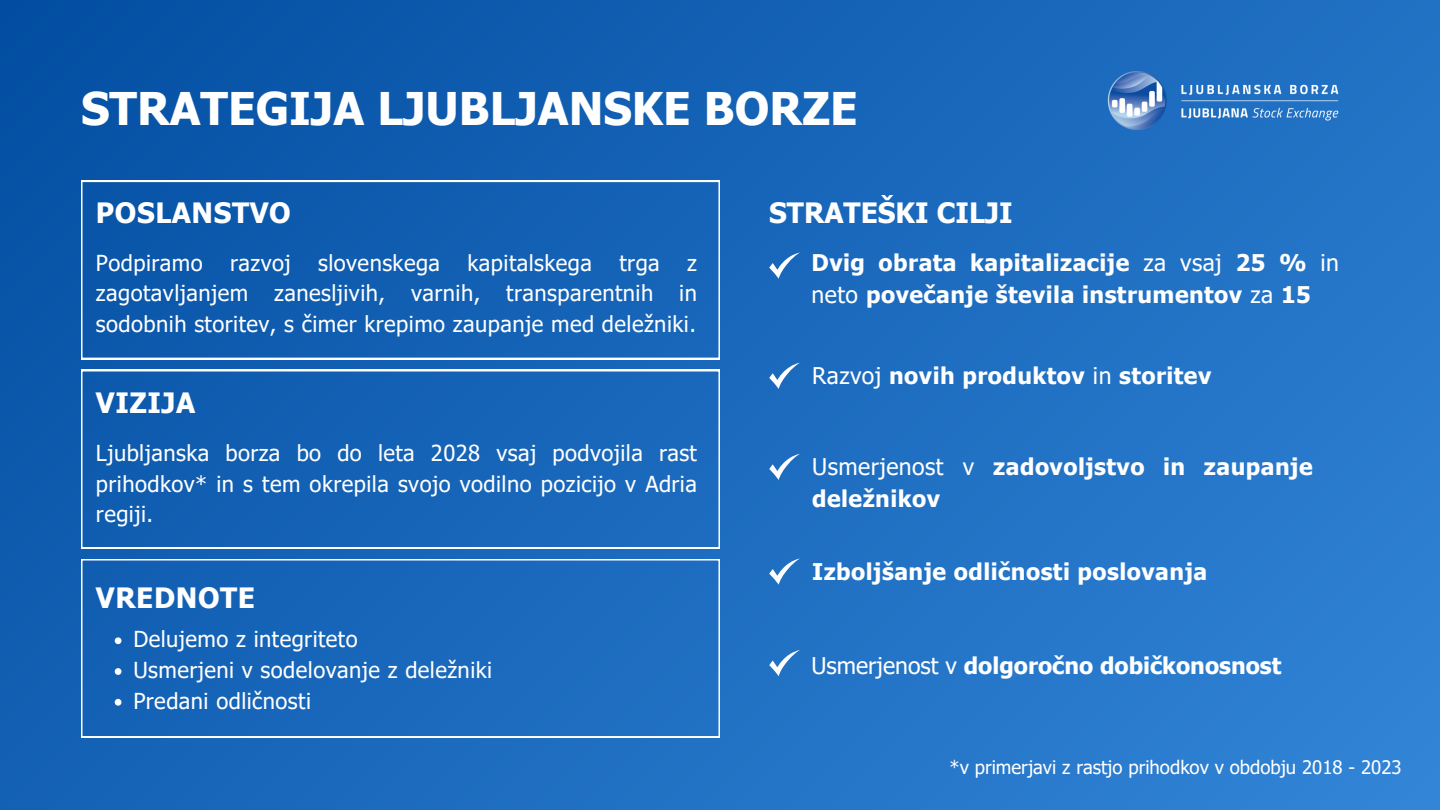
<style>
.page{position:relative;width:1440px;height:810px;background:#fff}
.page>*{position:absolute;margin:0;border:0;box-sizing:border-box;transform-origin:0 0}
.t1{font:700 45px "Tahoma";color:#fff}
.t2{font:700 28px "Tahoma";letter-spacing:.02em;color:#fff}
.t3{font:700 28px "Tahoma";color:#fff}
.t4{font:700 23px/31.5px "Tahoma";letter-spacing:.02em;color:#fff}
.t5{font:700 23px "Tahoma";color:#fff}
.t6{font:22px/30.8px "Tahoma";letter-spacing:.02em;color:#fff;text-align:justify}
.t7{font:18.6px "Tahoma";color:#fff}
.s1{font-weight:400}
</style>
<div class="page">
<div style="left:0;top:0;width:1440px;height:810px;background:linear-gradient(to right,#0c57a9,#2a7cce)"></div>
<svg style="left:769px;top:454px;width:31px;height:26px"></svg>
<svg style="left:81px;top:181px;width:639px;height:178px;background:#1460b2"></svg>
<div style="left:81px;top:370px;width:639px;height:178px;background:#1563b6"></div>
<svg style="left:81px;top:559px;width:639px;height:179px;background:#1e6abc"></svg>
<svg style="left:115px;top:637px;width:6px;height:7px"></svg>
<svg style="left:115px;top:668px;width:6px;height:7px"></svg>
<svg style="left:115px;top:699px;width:6px;height:7px"></svg>
<svg style="left:769px;top:363px;width:31px;height:26px"></svg>
<svg style="left:769px;top:252px;width:31px;height:27px"></svg>
<svg style="left:769px;top:558px;width:31px;height:27px"></svg>
<svg style="left:769px;top:650px;width:31px;height:26px"></svg>
<img style="left:1087px;top:55px;width:272px;height:90px">
<p class="t1" style="left:81px;top:80px;width:778px">STRATEGIJA LJUBLJANSKE BORZE</p>
<p class="t2" style="left:96px;top:195px;width:196px">POSLANSTVO</p>
<p class="t6" style="left:96px;top:246px;width:603px">Podpiramo razvoj slovenskega kapitalskega trga z zagotavljanjem zanesljivih, varnih, transparentnih in sodobnih storitev, s čimer krepimo zaupanje med deležniki.</p>
<p class="t2" style="left:96px;top:385px;width:101px">VIZIJA</p>
<p class="t6" style="left:96px;top:437px;width:602px">Ljubljanska borza bo do leta 2028 vsaj podvojila rast prihodkov* in s tem okrepila svojo vodilno pozicijo v Adria regiji.</p>
<p class="t2" style="left:96px;top:580px;width:161px">VREDNOTE</p>
<p class="t6" style="left:133px;top:623px;width:226px">Delujemo z integriteto</p>
<p class="t6" style="left:133px;top:654px;width:360px">Usmerjeni v sodelovanje z deležniki</p>
<p class="t6" style="left:133px;top:685px;width:179px">Predani odličnosti</p>
<h2 class="t3" style="left:769px;top:195px;width:245px">STRATEŠKI CILJI</h2>
<p class="t4" style="left:812px;top:246px;width:529px">Dvig obrata kapitalizacije <span class="s1">za vsaj</span> 25 % <span class="s1">in neto</span> povečanje števila instrumentov <span class="s1">za</span> 15</p>
<h4 class="t4" style="left:812px;top:360px;width:401px"><span class="s1">Razvoj</span> novih produktov <span class="s1">in</span> storitev</h4>
<p class="t4" style="left:812px;top:451px;width:502px"><span class="s1">Usmerjenost v</span> zadovoljstvo in zaupanje deležnikov</p>
<p class="t4" style="left:812px;top:555px;width:397px">Izboljšanje odličnosti poslovanja</p>
<p class="t5" style="left:812px;top:651px;width:471px"><span class="s1">Usmerjenost v</span> dolgoročno dobičkonosnost</p>
<p class="t7" style="left:950px;top:756px;width:454px">*v primerjavi z rastjo prihodkov v obdobju 2018 - 2023</p>
</div>
